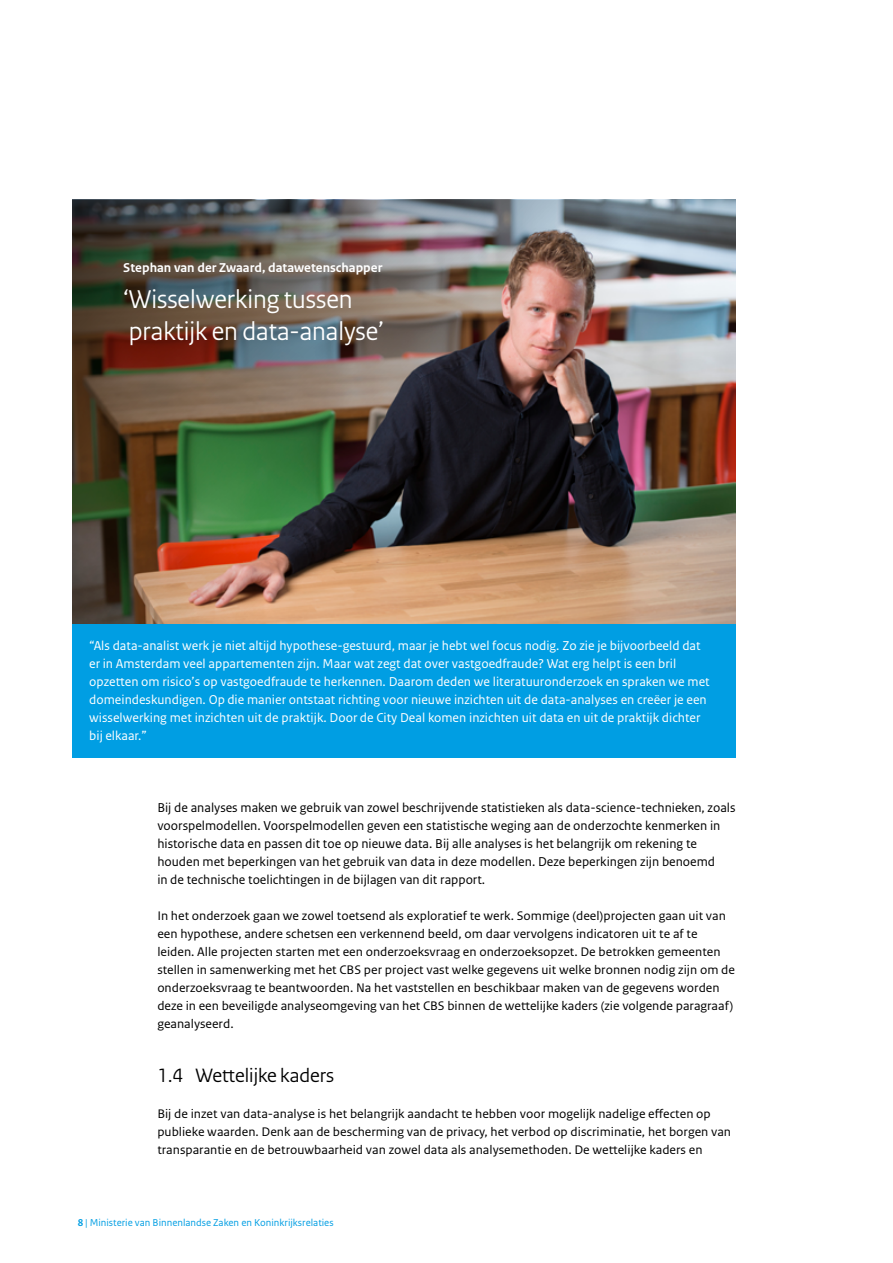
<style>
.page{position:relative;width:893px;height:1263px;background:#fff}
.page>*{position:absolute;margin:0;border:0;box-sizing:border-box;transform-origin:0 0}
._08_RO_Quote{font:27px/32.4px "Rijksoverheid Sans Heading";color:#fff}
._04_RO_Paragraafkop{font:20.4px "Rijksoverheid Sans Heading";color:#000}
._10_RO_Broodtekst_Sa{font:13.5px/18px "Rijksoverheid Sans Text";color:#fff}
._10_RO_Broodtekst_Sa-2{font:13.5px/18px "Rijksoverheid Sans Text";color:#000}
._10_RO_Broodtekst_Sa-3{font:700 13.5px "Rijksoverheid Sans Text";color:#fff}
._10_RO_Broodtekst_Sa-4{font:13.05px/18px "Rijksoverheid Sans Text";color:#000}
.t1{font:10.5px "Rijksoverheid Sans Text";color:#009ee3}
.s1{font-weight:700}
</style>
<div class="page">
<div style="left:72px;top:614px;width:664px;height:144px;background:#009ee3"></div>
<img style="left:72px;top:200px;width:664px;height:423px">
<p class="_10_RO_Broodtekst_Sa-3" style="left:123px;top:260px;width:261px">Stephan van der Zwaard, datawetenschapper</p>
<p class="_08_RO_Quote" style="left:123px;top:283px;width:262px">‘Wisselwerking tussen praktijk en data-analyse’</p>
<p class="_10_RO_Broodtekst_Sa" style="left:89px;top:637px;width:622px">“Als data-analist werk je niet altijd hypothese-gestuurd, maar je hebt wel focus nodig. Zo zie je bijvoorbeeld dat er in Amsterdam veel appartementen zijn. Maar wat zegt dat over vastgoedfraude? Wat erg helpt is een bril opzetten om risico’s op vastgoedfraude te herkennen. Daarom deden we literatuuronderzoek en spraken we met domeindeskundigen. Op die manier ontstaat richting voor nieuwe inzichten uit de data-analyses en creëer je een wisselwerking met inzichten uit de praktijk. Door de City Deal komen inzichten uit data en uit de praktijk dichter bij elkaar.”</p>
<p class="_10_RO_Broodtekst_Sa-2" style="left:157px;top:799px;width:580px">Bij de analyses maken we gebruik van zowel beschrijvende statistieken als data-science-technieken, zoals voorspelmodellen. Voorspelmodellen geven een statistische weging aan de onderzochte kenmerken in historische data en passen dit toe op nieuwe data. Bij alle analyses is het belangrijk om rekening te houden met beperkingen van het gebruik van data in deze modellen. Deze beperkingen zijn benoemd<br>in de technische toelichtingen in de bijlagen van dit rapport.</p>
<p class="_10_RO_Broodtekst_Sa-4" style="left:157px;top:907px;width:579px">In het onderzoek gaan we zowel toetsend als exploratief te werk. Sommige (deel)projecten gaan uit van een hypothese, andere schetsen een verkennend beeld, om daar vervolgens indicatoren uit te af te leiden. Alle projecten starten met een onderzoeksvraag en onderzoeksopzet. De betrokken gemeenten stellen in samenwerking met het CBS per project vast welke gegevens uit welke bronnen nodig zijn om de onderzoeksvraag te beantwoorden. Na het vaststellen en beschikbaar maken van de gegevens worden deze in een beveiligde analyseomgeving van het CBS binnen de wettelijke kaders (zie volgende paragraaf) geanalyseerd.</p>
<p class="_04_RO_Paragraafkop" style="left:157px;top:1063px;width:178px">1.4 Wettelijke kaders</p>
<p class="_10_RO_Broodtekst_Sa-4" style="left:157px;top:1105px;width:575px">Bij de inzet van data-analyse is het belangrijk aandacht te hebben voor mogelijk nadelige effecten op publieke waarden. Denk aan de bescherming van de privacy, het verbod op discriminatie, het borgen van transparantie en de betrouwbaarheid van zowel data als analysemethoden. De wettelijke kaders en</p>
<p class="t1" style="left:78px;top:1216px;width:257px"><span class="s1">8</span> | Ministerie van Binnenlandse Zaken en Koninkrijksrelaties</p>
</div>
